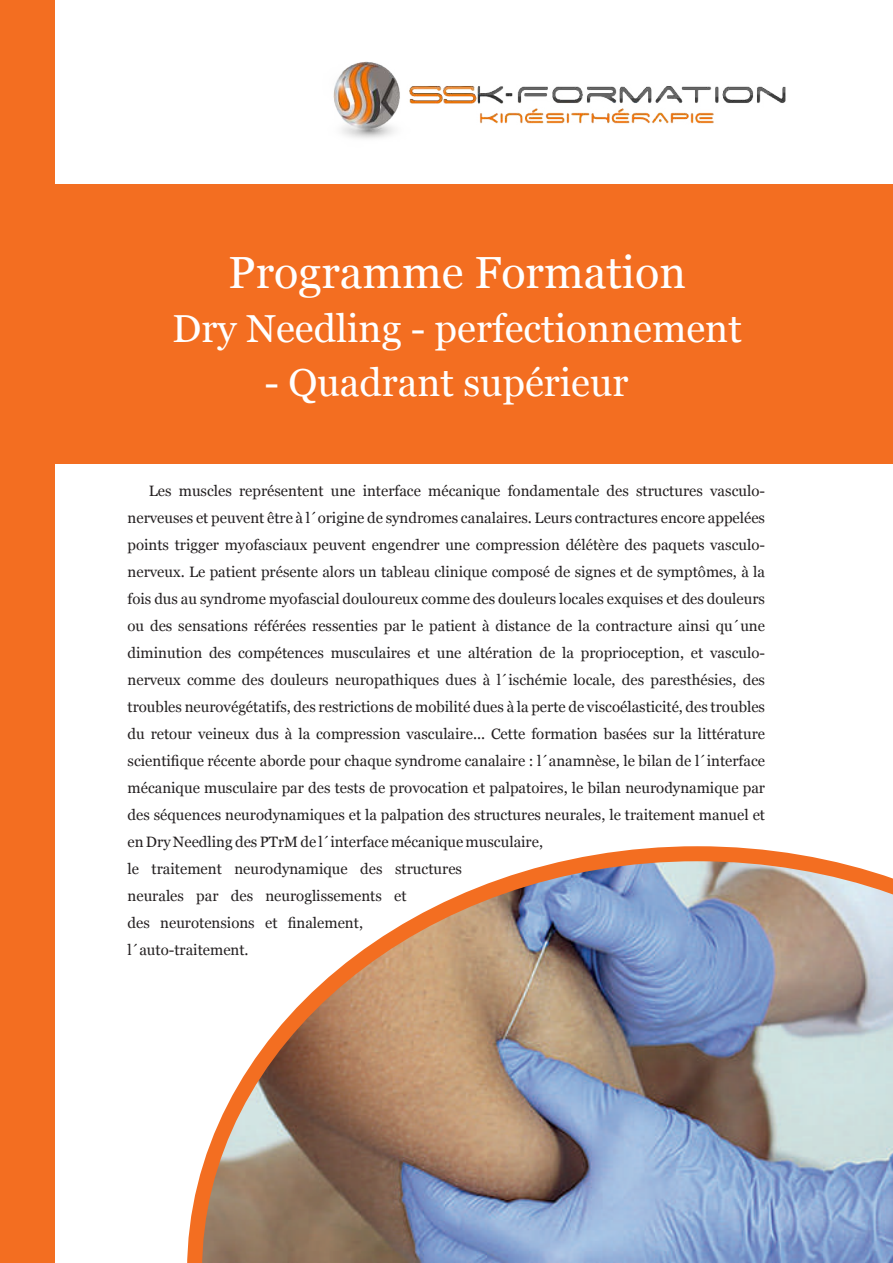
<style>
.page{position:relative;width:893px;height:1263px;background:#fff}
.page>*{position:absolute;margin:0;border:0;box-sizing:border-box;transform-origin:0 0}
.t1{font:45px "Georgia";color:#fff}
.t2{font:39px "Georgia";color:#fff}
.t3{font:15px/27px "Georgia";color:#231f20}
</style>
<div class="page">
<div style="left:0;top:0;width:54px;height:1263px;background:#f36e21"></div>
<img style="left:333px;top:61px;width:453px;height:78px">
<img style="left:187px;top:846px;width:706px;height:417px">
<div style="left:0;top:184px;width:893px;height:279px;background:#f36e21"></div>
<h1 class="t1" style="left:228px;top:240px;width:459px">Programme Formation</h1>
<h2 class="t2" style="left:172px;top:300px;width:571px">Dry Needling - perfectionnement</h2>
<h2 class="t2" style="left:264px;top:354px;width:366px">- Quadrant supérieur</h2>
<p class="t3" style="left:128px;top:477px;width:639px;text-indent:21px">Les muscles représentent une interface mécanique fondamentale des structures vasculo&shy;nerveuses et peuvent être à l´origine de syndromes canalaires. Leurs contractures encore appelées points trigger myofasciaux peuvent engendrer une compression délétère des paquets vasculo&shy;nerveux. Le patient présente alors un tableau clinique composé de signes et de symptômes, à la fois dus au syndrome myofascial douloureux comme des douleurs locales exquises et des douleurs ou des sensations référées ressenties par le patient à distance de la contracture ainsi qu´une diminution des compétences musculaires et une altération de la proprioception, et vasculo&shy;nerveux comme des douleurs neuropathiques dues à l´ischémie locale, des paresthésies, des troubles neurovégétatifs, des restrictions de mobilité dues à la perte de viscoélasticité, des troubles du retour veineux dus à la compression vasculaire... Cette formation basées sur la littérature scientifique récente aborde pour chaque syndrome canalaire : l´anamnèse, le bilan de l´interface mécanique musculaire par des tests de provocation et palpatoires, le bilan neurodynamique par des séquences neurodynamiques et la palpation des structures neurales, le traitement manuel et en Dry Needling des PTrM de l´interface mécanique musculaire,<br>le traitement neurodynamique des structures<br>neurales par des neuroglissements et<br>des neurotensions et finalement,<br>l´auto-traitement.</p>
</div>
